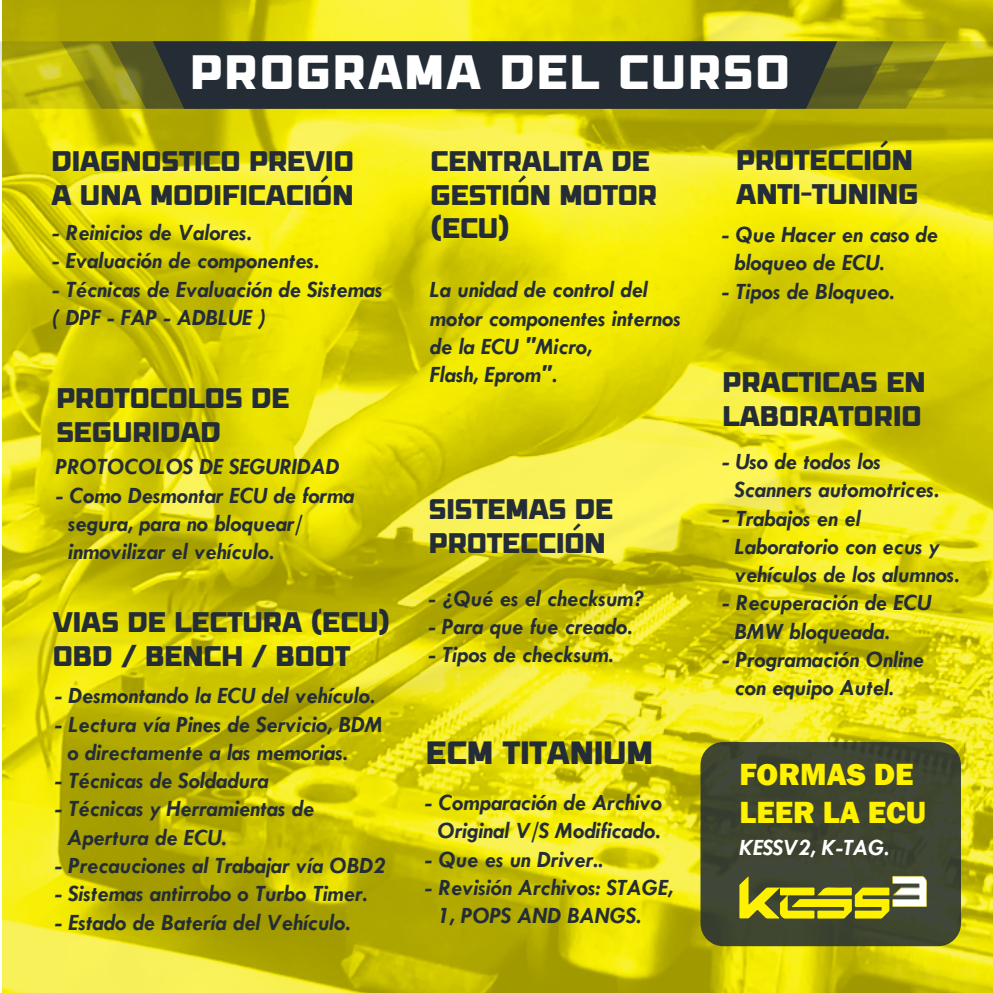
<style>
.page{position:relative;width:993px;height:993px;background:#fff}
.page>*{position:absolute;margin:0;border:0;box-sizing:border-box;transform-origin:0 0}
.t1{font:47.95px "Avega";color:#fff}
.t2{font:32.11px "Avega";letter-spacing:-.05em;color:#242d36}
.t3{font:800 31.5px/37.8px "Franklin Gothic";color:#fff200}
.t4{font:28.18px/33.9px "Avega";letter-spacing:-.05em;color:#242d36}
.t5{font:italic 700 23.54px/28.3px "Tw Cen";color:#242d36}
.t6{font:italic 700 23.54px "Tw Cen";color:#fff}
</style>
<div class="page">
<img style="left:2px;top:0;width:990px;height:992px">
<div style="left:700px;top:741px;width:260px;height:204px;background:#3f462e;border-radius:23px"></div>
<svg style="left:739px;top:875px;width:187px;height:43px"></svg>
<svg style="left:0;top:41px;width:992px;height:68px;background:#bab40e"></svg>
<svg style="left:61px;top:41px;width:884px;height:68px;background:#a09c0f"></svg>
<svg style="left:110px;top:41px;width:783px;height:68px;background:#70711e"></svg>
<svg style="left:153px;top:41px;width:684px;height:68px;background:#262f34"></svg>
<h1 class="t1" style="left:189px;top:38px;width:603px">PROGRAMA DEL CURSO</h1>
<p class="t4" style="left:51px;top:143px;width:305px">DIAGNOSTICO PREVIO<br>A UNA MODIFICACIÓN</p>
<p class="t5" style="left:52px;top:218px;width:201px">- Reinicios de Valores.</p>
<p class="t5" style="left:52px;top:246px;width:268px">- Evaluación de componentes.</p>
<p class="t5" style="left:52px;top:274px;width:332px">- Técnicas de Evaluación de Sistemas ( DPF - FAP - ADBLUE )</p>
<p class="t4" style="left:56px;top:379px;width:236px">PROTOCOLOS DE<br>SEGURIDAD</p>
<p class="t5" style="left:56px;top:452px;width:285px">PROTOCOLOS DE SEGURIDAD</p>
<p class="t5" style="left:68px;top:480px;width:288px;text-indent:-13px">- Como Desmontar ECU de forma segura, para no bloquear/ inmovilizar el vehículo.</p>
<p class="t4" style="left:52px;top:603px;width:340px">VIAS DE LECTURA (ECU)<br>OBD / BENCH / BOOT</p>
<p class="t5" style="left:55px;top:681px;width:321px">- Desmontando la ECU del vehículo.</p>
<p class="t5" style="left:67px;top:709px;width:316px;text-indent:-13px">- Lectura vía Pines de Servicio, BDM o directamente a las memorias.</p>
<p class="t5" style="left:55px;top:765px;width:215px">- Técnicas de Soldadura</p>
<p class="t5" style="left:67px;top:794px;width:248px;text-indent:-13px">- Técnicas y Herramientas de<br>Apertura de ECU.</p>
<p class="t5" style="left:55px;top:850px;width:332px">- Precauciones al Trabajar vía OBD2</p>
<p class="t5" style="left:55px;top:878px;width:314px">- Sistemas antirrobo o Turbo Timer.</p>
<p class="t5" style="left:55px;top:907px;width:297px">- Estado de Batería del Vehículo.</p>
<p class="t4" style="left:429px;top:142px;width:229px">CENTRALITA DE<br>GESTIÓN MOTOR (ECU)</p>
<p class="t5" style="left:429px;top:275px;width:252px">La unidad de control del motor componentes internos de la ECU "Micro,<br>Flash, Eprom".</p>
<p class="t4" style="left:428px;top:490px;width:187px">SISTEMAS DE<br>PROTECCIÓN</p>
<p class="t5" style="left:428px;top:583px;width:217px">- ¿Qué es el checksum?</p>
<p class="t5" style="left:428px;top:611px;width:205px">- Para que fue creado.</p>
<p class="t5" style="left:428px;top:639px;width:186px">- Tipos de checksum.</p>
<h2 class="t2" style="left:425px;top:729px;width:230px">ECM TITANIUM</h2>
<p class="t5" style="left:424px;top:787px;width:239px;text-align:center">- Comparación de Archivo<br>Original V/S Modificado.</p>
<p class="t5" style="left:424px;top:844px;width:179px">- Que es un Driver..</p>
<p class="t5" style="left:437px;top:872px;width:237px;text-indent:-13px">- Revisión Archivos: STAGE,<br>1, POPS AND BANGS.</p>
<p class="t4" style="left:735px;top:142px;width:185px">PROTECCIÓN<br>ANTI-TUNING</p>
<p class="t5" style="left:734px;top:220px;width:205px;text-indent:-13px">- Que Hacer en caso de bloqueo de ECU.</p>
<p class="t5" style="left:721px;top:276px;width:174px">- Tipos de Bloqueo.</p>
<p class="t4" style="left:721px;top:363px;width:206px">PRACTICAS EN<br>LABORATORIO</p>
<p class="t5" style="left:734px;top:446px;width:206px;text-indent:-13px">- Uso de todos los<br>Scanners automotrices.</p>
<p class="t5" style="left:734px;top:503px;width:226px;text-indent:-13px">- Trabajos en el<br>Laboratorio con ecus y vehículos de los alumnos.</p>
<p class="t5" style="left:734px;top:588px;width:198px;text-indent:-13px">- Recuperación de ECU<br>BMW bloqueada.</p>
<p class="t5" style="left:734px;top:644px;width:191px;text-indent:-13px">- Programación Online con equipo Autel.</p>
<h3 class="t3" style="left:739px;top:755px;width:188px">FORMAS DE<br>LEER LA ECU</h3>
<p class="t6" style="left:739px;top:832px;width:151px">KESSV2, K-TAG.</p>
</div>
